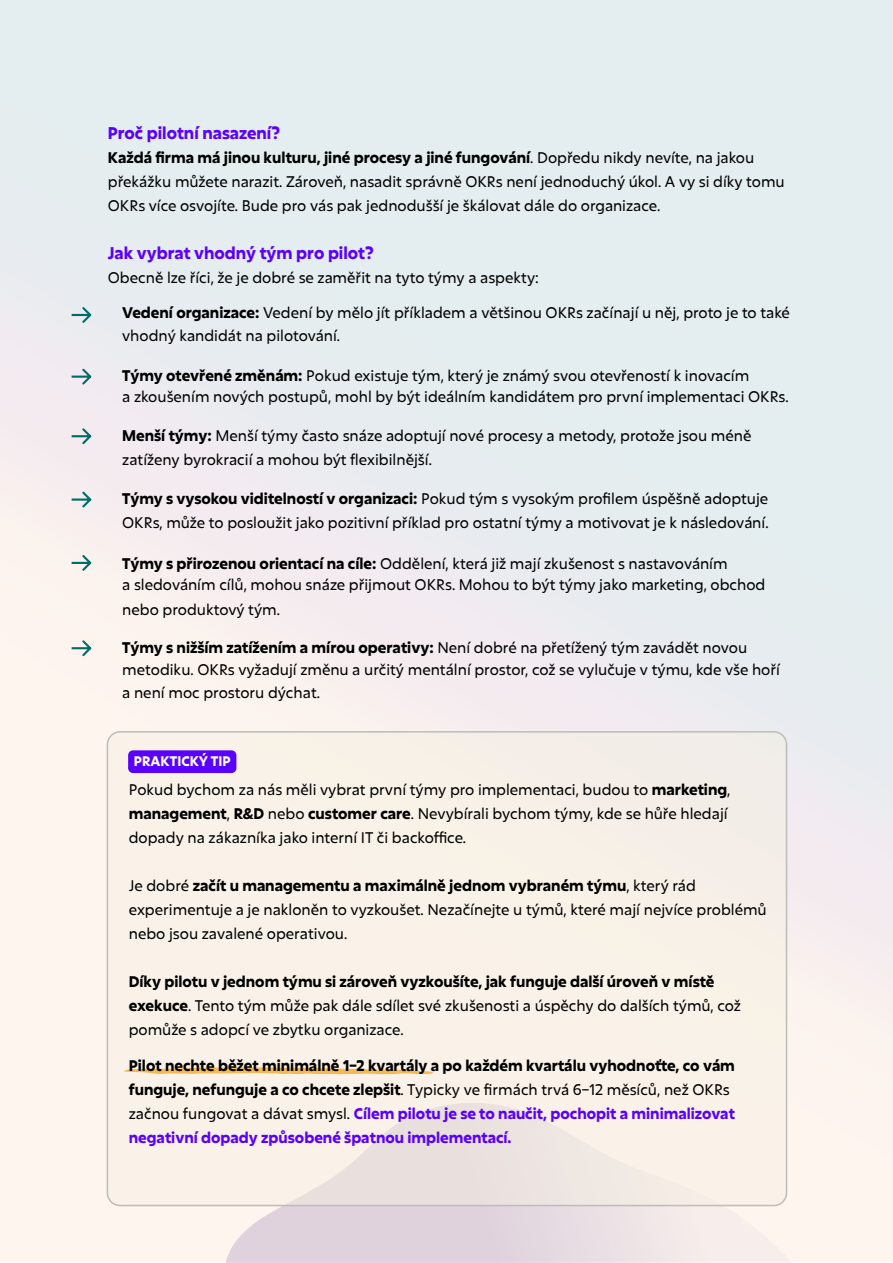
<style>
.page{position:relative;width:893px;height:1263px;background:#fff}
.page>*{position:absolute;margin:0;border:0;box-sizing:border-box;transform-origin:0 0}
.t1{font:700 16.5px "Excon";color:#5a00ff}
.t2{font:15px/24px "Excon";color:#000}
.t3{font:700 15px/24px "Excon";color:#000}
.t4{font:700 13.5px "Excon";color:#fff}
.s1{font-weight:700}
.s2{font-weight:400}
.s3{color:#5a00ff}
</style>
<div class="page">
<div style="left:1px;top:0;width:891px;height:1262px;background:linear-gradient(to bottom,#dfebef,#fff4ef)"></div>
<svg style="left:222px;top:1103px;width:616px;height:160px"></svg>
<svg style="left:72px;top:307px;width:19px;height:16px"></svg>
<svg style="left:72px;top:369px;width:19px;height:16px"></svg>
<svg style="left:72px;top:428px;width:19px;height:16px"></svg>
<svg style="left:72px;top:492px;width:19px;height:16px"></svg>
<svg style="left:72px;top:555px;width:19px;height:16px"></svg>
<svg style="left:72px;top:640px;width:19px;height:16px"></svg>
<div style="left:107px;top:732px;width:679px;height:474px;background:#faf2e8;border-radius:13px"></div>
<div style="left:107px;top:731px;width:680px;height:475px;border:2px solid #bbbcbb;border-radius:13px"></div>
<div style="left:128px;top:750px;width:108px;height:23px;background:#5a00ff;border-radius:5px"></div>
<svg style="left:124px;top:1067px;width:309px;height:7px"></svg>
<p class="t1" style="left:108px;top:122px;width:174px">Proč pilotní nasazení?</p>
<p class="t2" style="left:108px;top:146px;width:678px"><span class="s1">Každá firma má jinou kulturu, jiné procesy a jiné fungování</span>. Dopředu nikdy nevíte, na jakou překážku můžete narazit. Zároveň, nasadit správně OKRs není jednoduchý úkol. A vy si díky tomu<br>OKRs více osvojíte. Bude pro vás pak jednodušší je škálovat dále do organizace.</p>
<p class="t1" style="left:108px;top:242px;width:267px">Jak vybrat vhodný tým pro pilot?</p>
<p class="t2" style="left:108px;top:266px;width:432px">Obecně lze říci, že je dobré se zaměřit na tyto týmy a aspekty:</p>
<p class="t2" style="left:122px;top:301px;width:669px;line-height:22.5px"><span class="s1">Vedení organizace:</span> Vedení by mělo jít příkladem a většinou OKRs začínají u něj, proto je to také vhodný kandidát na pilotování.</p>
<p class="t2" style="left:122px;top:365px;width:668px;line-height:21px"><span class="s1">Týmy otevřené změnám:</span> Pokud existuje tým, který je známý svou otevřeností k inovacím<br>a zkoušením nových postupů, mohl by být ideálním kandidátem pro první implementaci OKRs.</p>
<p class="t2" style="left:122px;top:424px;width:630px"><span class="s1">Menší týmy:</span> Menší týmy často snáze adoptují nové procesy a metody, protože jsou méně zatíženy byrokracií a mohou být flexibilnější.</p>
<p class="t2" style="left:122px;top:487px;width:648px"><span class="s1">Týmy s vysokou viditelností v organizaci:</span> Pokud tým s vysokým profilem úspěšně adoptuje<br>OKRs, může to posloužit jako pozitivní příklad pro ostatní týmy a motivovat je k následování.</p>
<p class="t2" style="left:122px;top:553px;width:644px;line-height:21px"><span class="s1">Týmy s přirozenou orientací na cíle:</span> Oddělení, která již mají zkušenost s nastavováním<br>a sledováním cílů, mohou snáze přijmout OKRs. Mohou to být týmy jako marketing, obchod</p>
<p class="t2" style="left:122px;top:598px;width:159px">nebo produktový tým.</p>
<p class="t2" style="left:122px;top:636px;width:659px;line-height:22.5px"><span class="s1">Týmy s nižším zatížením a mírou operativy:</span> Není dobré na přetížený tým zavádět novou metodiku. OKRs vyžadují změnu a určitý mentální prostor, což se vylučuje v týmu, kde vše hoří a není moc prostoru dýchat.</p>
<p class="t4" style="left:134px;top:752px;width:98px">PRAKTICKÝ TIP</p>
<p class="t2" style="left:129px;top:777px;width:603px">Pokud bychom za nás měli vybrat první týmy pro implementaci, budou to <span class="s1">marketing</span>, <span class="s1">management</span>, <span class="s1">R&amp;D</span> nebo <span class="s1">customer care</span>. Nevybírali bychom týmy, kde se hůře hledají dopady na zákazníka jako interní IT či backoffice.</p>
<p class="t2" style="left:129px;top:873px;width:639px">Je dobré <span class="s1">začít u managementu a maximálně jednom vybraném týmu</span>, který rád experimentuje a je nakloněn to vyzkoušet. Nezačínejte u týmů, které mají nejvíce problémů nebo jsou zavalené operativou.</p>
<p class="t2" style="left:129px;top:969px;width:613px"><span class="s1">Díky pilotu v jednom týmu si zároveň vyzkoušíte, jak funguje další úroveň v místě exekuce</span>. Tento tým může pak dále sdílet své zkušenosti a úspěchy do dalších týmů, což pomůže s adopcí ve zbytku organizace.</p>
<p class="t3" style="left:129px;top:1053px;width:607px">Pilot nechte běžet minimálně 1–2 kvartály a po každém kvartálu vyhodnoťte, co vám funguje, nefunguje a co chcete zlepšit<span class="s2">. Typicky ve firmách trvá 6–12 měsíců, než OKRs začnou fungovat a dávat smysl.</span> <span class="s3">Cílem pilotu je se to naučit, pochopit a minimalizovat negativní dopady způsobené špatnou implementací.</span></p>
</div>
